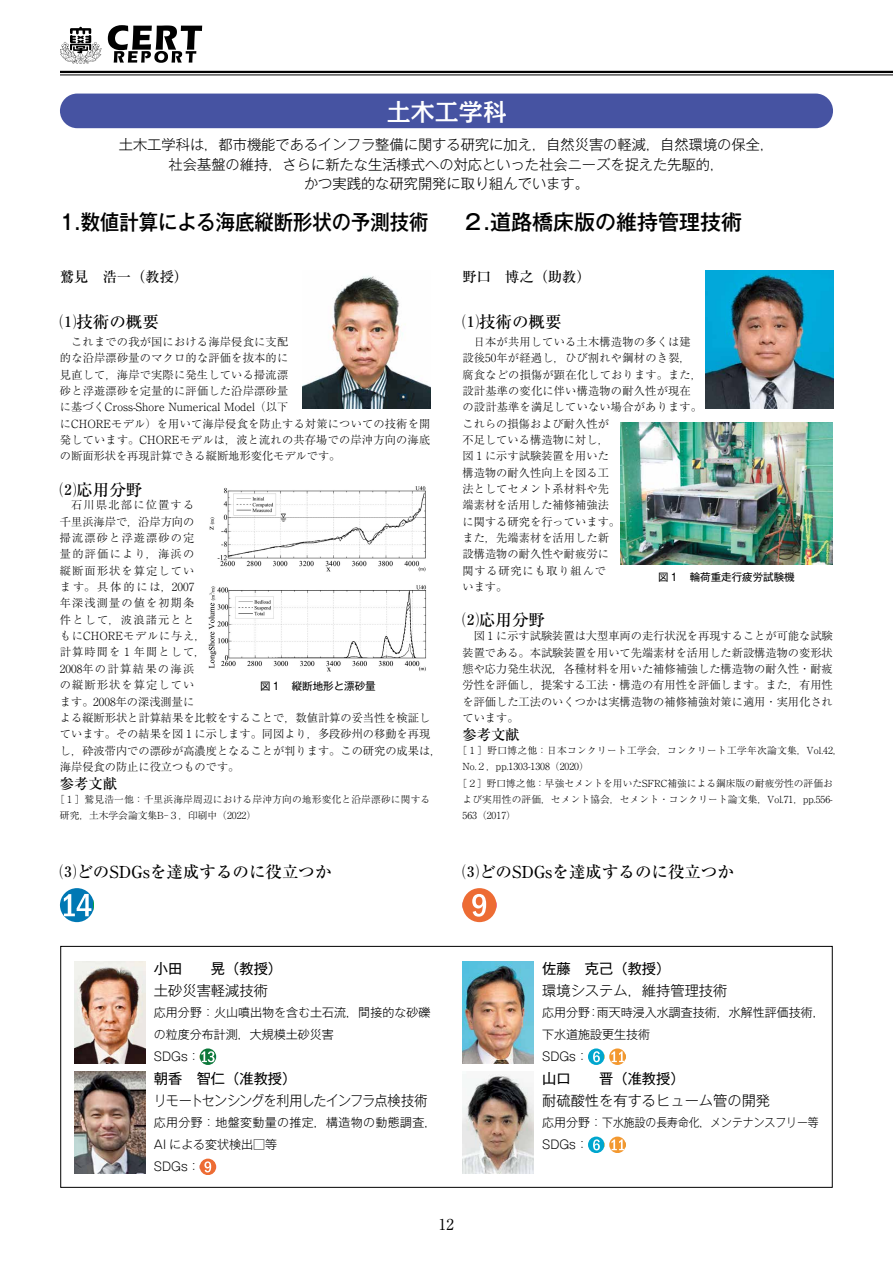
<style>
.page{position:relative;width:893px;height:1263px;background:#fff}
.page>*{position:absolute;margin:0;border:0;box-sizing:border-box;transform-origin:0 0}
.t1{font:500 24px "Kakumin Pro";color:#fff}
.t2{font:500 21px "Gothic MB101 Pr 5";color:#000;scale:.92 1}
.t3{font:500 21px "Gothic MB101 Pr 5";color:#000}
.t4{font:500 16.5px "Ryumin Pr 5";color:#000}
.t5{font:15px "Ryumin Pr 5";color:#000}
.t6{font:300 14.25px/19.5px "Gothic MB101 Pr 5";color:#000;text-align:center}
.t7{font:14.25px "Gothic MB101 Pr 5";color:#000}
.t8{font:500 14.25px "Ryumin Pr 5";color:#000}
.t9{font:300 14.25px "Gothic MB101 Pr 5";letter-spacing:-.065em;color:#000;scale:.92 1}
.t10{font:300 12px/22px "Gothic MB101 Pr 5";color:#000}
.t11{font:300 12px/22px "Gothic MB101 Pr 5";letter-spacing:.03em;color:#000}
.t12{font:300 11.25px/16.4px "Ryumin Pr 5";letter-spacing:.005em;color:#000}
.t13{font:10.5px "Gothic MB101 Pr 5";color:#000}
.t14{font:300 9.75px/16.4px "Ryumin Pr 5";letter-spacing:.015em;color:#000}
</style>
<div class="page">
<div style="left:60px;top:946px;width:773px;height:242px;border:1px solid #000"></div>
<svg style="left:200px;top:1048px;width:16px;height:17px"></svg>
<svg style="left:202px;top:1048px;width:15px;height:17px"></svg>
<svg style="left:60px;top:888px;width:34px;height:34px"></svg>
<svg style="left:64px;top:894px;width:27px;height:22px"></svg>
<hr style="left:94px;top:888px;width:1px;height:34px;background:#00a240">
<svg style="left:200px;top:1158px;width:16px;height:17px"></svg>
<svg style="left:204px;top:1158px;width:13px;height:17px"></svg>
<div style="left:60px;top:94px;width:773px;height:34px;background:#4653a2;border-radius:17px"></div>
<img style="left:74px;top:961px;width:71px;height:103px">
<img style="left:74px;top:1071px;width:71px;height:103px">
<svg style="left:588px;top:1048px;width:16px;height:17px"></svg>
<svg style="left:593px;top:1048px;width:12px;height:17px"></svg>
<svg style="left:609px;top:1048px;width:17px;height:17px"></svg>
<svg style="left:611px;top:1048px;width:15px;height:17px"></svg>
<svg style="left:588px;top:1136px;width:16px;height:17px"></svg>
<svg style="left:593px;top:1136px;width:12px;height:17px"></svg>
<svg style="left:609px;top:1136px;width:17px;height:17px"></svg>
<svg style="left:611px;top:1136px;width:15px;height:17px"></svg>
<img style="left:462px;top:961px;width:72px;height:103px">
<img style="left:462px;top:1074px;width:72px;height:100px">
<img style="left:302px;top:276px;width:128px;height:133px">
<img style="left:705px;top:270px;width:128px;height:139px">
<div style="left:462px;top:888px;width:34px;height:34px;background:#ed6c34;border-radius:17px"></div>
<svg style="left:472px;top:894px;width:14px;height:23px"></svg>
<hr style="left:496px;top:888px;width:1px;height:34px;background:#e62d81">
<img style="left:620px;top:423px;width:213px;height:141px">
<img style="left:209px;top:486px;width:217px;height:86px">
<img style="left:208px;top:585px;width:219px;height:87px">
<svg style="left:108px;top:25px;width:94px;height:38px"></svg>
<svg style="left:60px;top:27px;width:42px;height:37px"></svg>
<hr style="left:60px;top:71px;width:833px;height:2px;background:#000">
<hr style="left:60px;top:75px;width:833px;height:1px;background:#000">
<h1 class="t1" style="left:387px;top:93px;width:121px">土木工学科</h1>
<p class="t6" style="left:119px;top:134px;width:657px">土木工学科は，都市機能であるインフラ整備に関する研究に加え，自然災害の軽減，自然環境の保全，社会基盤の維持，さらに新たな生活様式への対応といった社会ニーズを捉えた先駆的，<br>かつ実践的な研究開発に取り組んでいます。</p>
<h2 class="t2" style="left:60px;top:204px;width:402px">1.数値計算による海底縦断形状の予測技術</h2>
<p class="t8" style="left:60px;top:266px;width:130px">鷲見　浩一（教授）</p>
<h3 class="t4" style="left:60px;top:308px;width:101px">⑴技術の概要</h3>
<p class="t12" style="left:60px;top:333px;width:372px;text-indent:11px">これまでの我が国における海岸侵食に支配<br>的な沿岸漂砂量のマクロ的な評価を抜本的に<br>見直して，海岸で実際に発生している掃流漂<br>砂と浮遊漂砂を定量的に評価した沿岸漂砂量<br>に基づくCross-Shore Numerical Model（以下<br>にCHOREモデル）を用いて海岸侵食を防止する対策についての技術を開発しています。CHOREモデルは，波と流れの共存場での岸沖方向の海底の断面形状を再現計算できる縦断地形変化モデルです。</p>
<h3 class="t4" style="left:60px;top:476px;width:84px">⑵応用分野</h3>
<p class="t12" style="left:60px;top:496px;width:383px;text-indent:11px">石川県北部に位置する<br>千里浜海岸で，沿岸方向の<br>掃流漂砂と浮遊漂砂の定<br>量的評価により，海浜の<br>縦断面形状を算定してい<br>ます。具体的には，2007<br>年深浅測量の値を初期条<br>件として，波浪諸元とと<br>もにCHOREモデルに与え，<br>計算時間を1 年間として，<br>2008年の計算結果の海浜<br>の縦断形状を算定してい<br>ます。2008年の深浅測量に<br>よる縦断形状と計算結果を比較をすることで，数値計算の妥当性を検証しています。その結果を図1 に示します。同図より，多段砂州の移動を再現し，砕波帯内での漂砂が高濃度となることが判ります。この研究の成果は，海岸侵食の防止に役立つものです。</p>
<p class="t8" style="left:60px;top:772px;width:58px">参考文献</p>
<p class="t14" style="left:60px;top:790px;width:372px;text-indent:-5px">［１］鷲見浩一他：千里浜海岸周辺における岸沖方向の地形変化と沿岸漂砂に関する研究，土木学会論文集B-3，印刷中（2022）</p>
<p class="t13" style="left:260px;top:677px;width:117px">図１　縦断地形と漂砂量</p>
<h3 class="t4" style="left:60px;top:859px;width:273px">⑶どのSDGsを達成するのに役立つか</h3>
<h2 class="t3" style="left:462px;top:204px;width:281px">２.道路橋床版の維持管理技術</h2>
<p class="t8" style="left:462px;top:266px;width:130px">野口　博之（助教）</p>
<h3 class="t4" style="left:462px;top:308px;width:100px">⑴技術の概要</h3>
<p class="t12" style="left:462px;top:333px;width:241px;text-indent:11px">日本が共用している土木構造物の多くは建設後50年が経過し，ひび割れや鋼材のき裂，腐食などの損傷が顕在化しております。また，設計基準の変化に伴い構造物の耐久性が現在の設計基準を満足していない場合があります。これらの損傷および耐久性が<br>不足している構造物に対し，<br>図1 に示す試験装置を用いた<br>構造物の耐久性向上を図る工<br>法としてセメント系材料や先<br>端素材を活用した補修補強法<br>に関する研究を行っています。<br>また，先端素材を活用した新<br>設構造物の耐久性や耐疲労に<br>関する研究にも取り組んで<br>います。</p>
<h3 class="t4" style="left:462px;top:607px;width:84px">⑵応用分野</h3>
<p class="t12" style="left:462px;top:627px;width:372px;text-align:justify;text-indent:11px">図1 に示す試験装置は大型車両の走行状況を再現することが可能な試験装置である。本試験装置を用いて先端素材を活用した新設構造物の変形状態や応力発生状況，各種材料を用いた補修補強した構造物の耐久性・耐疲労性を評価し，提案する工法・構造の有用性を評価します。また，有用性を評価した工法のいくつかは実構造物の補修補強対策に適用・実用化されています。</p>
<p class="t8" style="left:462px;top:723px;width:58px">参考文献</p>
<p class="t14" style="left:458px;top:741px;width:386px">［１］野口博之他：日本コンクリート工学会，コンクリート工学年次論文集，Vol.42，</p>
<p class="t14" style="left:462px;top:758px;width:128px">No.2，pp.1303-1308（2020）</p>
<p class="t14" style="left:458px;top:774px;width:377px">［２］野口博之他：早強セメントを用いたSFRC補強による鋼床版の耐疲労性の評価お</p>
<p class="t14" style="left:462px;top:790px;width:372px">よび実用性の評価，セメント協会，セメント・コンクリート論文集，Vol.71，pp.556-</p>
<p class="t14" style="left:462px;top:807px;width:55px">563（2017）</p>
<p class="t13" style="left:658px;top:569px;width:138px">図１　輪荷重走行疲労試験機</p>
<h3 class="t4" style="left:462px;top:859px;width:273px">⑶どのSDGsを達成するのに役立つか</h3>
<p class="t7" style="left:154px;top:957px;width:130px">小田　　晃（教授）</p>
<p class="t6" style="left:154px;top:979px;width:115px">土砂災害軽減技術</p>
<p class="t10" style="left:154px;top:1000px;width:278px">応用分野：火山噴出物を含む土石流，間接的な砂礫の粒度分布計測，大規模土砂災害<br>SDGs：</p>
<p class="t7" style="left:154px;top:1067px;width:144px">朝香　智仁（准教授）</p>
<p class="t9" style="left:154px;top:1089px;width:299px">リモートセンシングを利用したインフラ点検技術</p>
<p class="t11" style="left:154px;top:1111px;width:284px">応用分野：地盤変動量の推定，構造物の動態調査，<br>AI による変状検出□等<br>SDGs：</p>
<h3 class="t5" style="left:439px;top:1213px;width:16px">12</h3>
<p class="t7" style="left:542px;top:957px;width:130px">佐藤　克己（教授）</p>
<p class="t6" style="left:542px;top:979px;width:187px">環境システム，維持管理技術</p>
<p class="t10" style="left:542px;top:1000px;width:284px">応用分野：雨天時浸入水調査技術，水解性評価技術，下水道施設更生技術<br>SDGs：</p>
<p class="t7" style="left:542px;top:1067px;width:144px">山口　　晋（准教授）</p>
<p class="t6" style="left:542px;top:1090px;width:229px">耐硫酸性を有するヒューム管の開発</p>
<p class="t10" style="left:542px;top:1111px;width:278px">応用分野：下水施設の長寿命化，メンテナンスフリー等<br>SDGs：</p>
</div>
